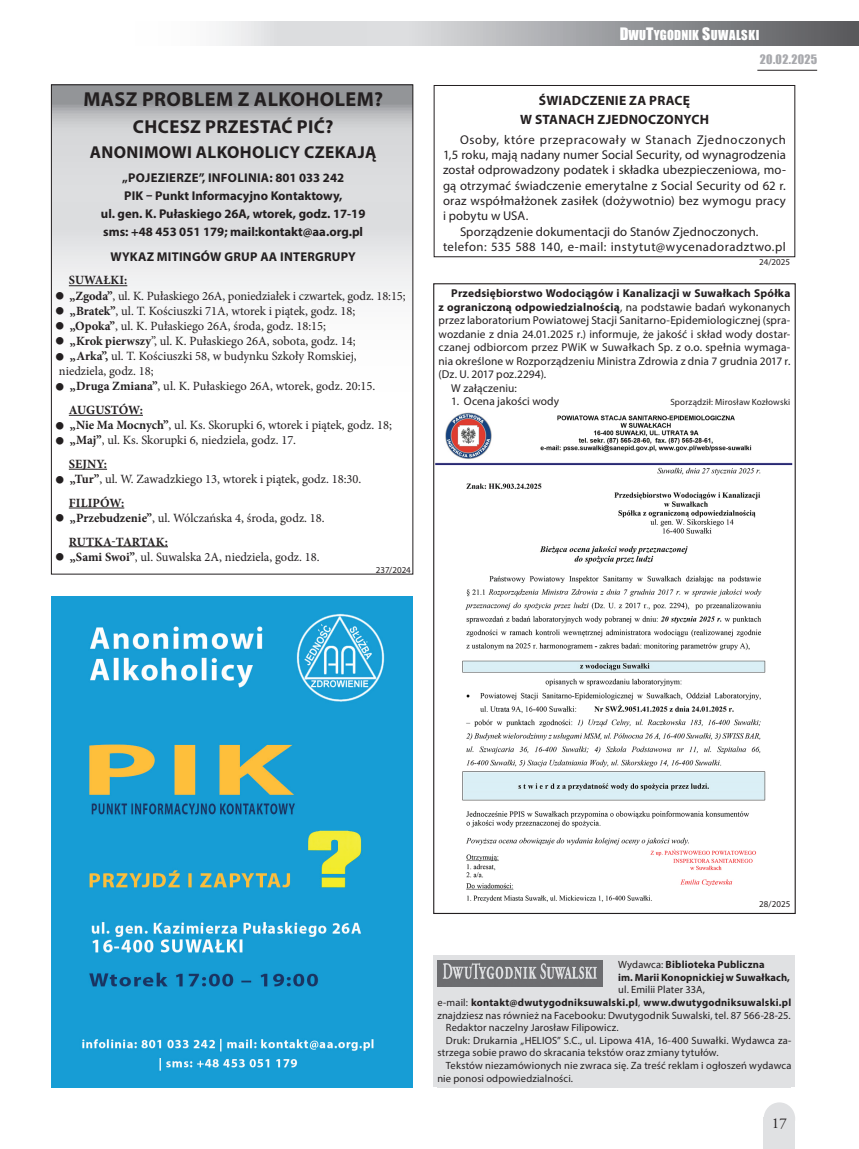
<style>
.page{position:relative;width:859px;height:1149px;background:#fff}
.page>*{position:absolute;margin:0;border:0;box-sizing:border-box;transform-origin:0 0}
.t1{font:700 20.25px "Myriad Pro";color:#231f20}
.t2{font:700 18.75px "Myriad Pro";color:#231f20}
.t3{font:700 17.25px "Myriad Pro";color:#231f20}
.t4{font:15px "Adobe Garamond Pro";color:#231f20}
.t5{font:700 13.5px/19.5px "Myriad Pro";letter-spacing:.02em;color:#231f20;text-align:center}
.t6{font:12.75px "Myriad Pro";letter-spacing:.015em;color:#231f20}
.t7{font:700 12.75px/18px "Myriad Pro";color:#231f20}
.t8{font:12.75px "Myriad Pro";letter-spacing:.04em;color:#231f20}
.t9{font:12.75px "Myriad Pro";letter-spacing:.05em;color:#231f20}
.t10{font:700 12.75px "Myriad Pro";letter-spacing:.02em;color:#231f20}
.t11{font:12.6px/23.7px "Minion Pro";color:#231f20}
.t12{font:12.6px "Impact";letter-spacing:.015em;color:#fff}
.t13{font:700 12.6px "Minion Pro";letter-spacing:.01em;color:#231f20}
.t14{font:12px "Impact";letter-spacing:.03em;color:#a8a9ad}
.t15{font:11.4px "Myriad Pro";letter-spacing:.01em;color:#231f20}
.t16{font:700 11.4px "Myriad Pro";letter-spacing:.015em;color:#231f20}
.t17{font:10.5px "Myriad Pro";letter-spacing:.015em;color:#231f20}
.t18{font:700 10.5px/12.6px "Myriad Pro";letter-spacing:.02em;color:#231f20}
.t19{font:9px "Myriad Pro";letter-spacing:.015em;color:#231f20}
.s1{font-weight:700}
.s2{font-size:15.75px}
.s3{font-weight:400}
</style>
<div class="page">
<svg style="left:219px;top:21px;width:640px;height:25px;background:#acadb0"></svg>
<hr style="left:757px;top:70px;width:60px;height:1px;background:#231f20">
<div style="left:764px;top:1101px;width:31px;height:33px;background:#e0e1e3;border-radius:50%"></div>
<div style="left:764px;top:1117px;width:31px;height:31px;background:#e0e1e3"></div>
<div style="left:434px;top:955px;width:361px;height:131px;background:#e0e1e3"></div>
<img style="left:437px;top:960px;width:165px;height:25px">
<div style="left:434px;top:85px;width:361px;height:172px;border:1px solid #231f20"></div>
<svg style="left:53px;top:86px;width:358px;height:384px"></svg>
<hr style="left:69px;top:285px;width:58px;height:1px;background:#231f20">
<hr style="left:69px;top:415px;width:74px;height:1px;background:#231f20">
<hr style="left:69px;top:469px;width:38px;height:1px;background:#231f20">
<hr style="left:69px;top:507px;width:55px;height:1px;background:#231f20">
<hr style="left:69px;top:546px;width:99px;height:1px;background:#231f20">
<img style="left:51px;top:596px;width:361px;height:490px">
<img style="left:435px;top:412px;width:358px;height:491px">
<h1 class="t1" style="left:83px;top:85px;width:15px">MASZ</h1>
<h1 class="t1" style="left:142px;top:85px;width:14px">PRO</h1>
<h1 class="t1" style="left:182px;top:85px;width:26px">BLEM</h1>
<h1 class="t1" style="left:238px;top:85px;width:30px">Z ALKO</h1>
<h1 class="t1" style="left:306px;top:85px;width:29px">HOLEM</h1>
<h1 class="t1" style="left:374px;top:85px;width:11px">?</h1>
<h2 class="t2" style="left:133px;top:114px;width:37px">CHCESZ</h2>
<h2 class="t2" style="left:205px;top:114px;width:12px">PRZESTAĆ</h2>
<h2 class="t2" style="left:297px;top:114px;width:38px">PIĆ ?</h2>
<h3 class="t3" style="left:90px;top:141px;width:13px">ANONIMOWI</h3>
<h3 class="t3" style="left:196px;top:141px;width:12px">ALKO</h3>
<h3 class="t3" style="left:240px;top:141px;width:23px">HOLICY</h3>
<h3 class="t3" style="left:304px;top:141px;width:12px">CZEKAJĄ</h3>
<p class="t7" style="left:122px;top:168px;width:14px">„POJEZIERZE</p>
<p class="t10" style="left:199px;top:169px;width:147px">”, infolinia: 801 033 242</p>
<p class="t7" style="left:124px;top:186px;width:8px">PIK</p>
<p class="t7" style="left:101px;top:186px;width:266px;text-indent:45px">– Punkt Informacyjno Kontaktowy,<br>ul. gen. K. Pułaskiego 26A, wtorek, godz. 17-19 sms: +48 453 051 179; mail:kontakt@aa.org.pl</p>
<p class="t7" style="left:110px;top:247px;width:10px">WYKAZ</p>
<p class="t7" style="left:157px;top:247px;width:9px">MITINGÓW</p>
<p class="t7" style="left:224px;top:247px;width:10px">GRUP</p>
<p class="t7" style="left:260px;top:247px;width:29px">AA INTERGRUPY</p>
<p class="t13" style="left:69px;top:271px;width:60px">Suwałki:</p>
<p class="t11" style="left:56px;top:284px;width:351px">■ <span class="s1">„Zgoda”</span>, ul. K. Pułaskiego 26A, poniedziałek i czwartek, godz. 18:15;</p>
<p class="t11" style="left:56px;top:299px;width:301px">■ <span class="s1">„Bratek”</span>, ul. T. Kościuszki 71A, wtorek i piątek, godz. 18;</p>
<p class="t11" style="left:56px;top:314px;width:272px">■ <span class="s1">„Opoka”</span>, ul. K. Pułaskiego 26A, środa, godz. 18:15;</p>
<p class="t11" style="left:56px;top:329px;width:301px">■ <span class="s1">„Krok pierwszy</span>”, ul. K. Pułaskiego 26A, sobota, godz. 14;</p>
<p class="t11" style="left:56px;top:348px;width:302px;line-height:15.1px">■ <span class="s1">„Arka”,</span> ul. T. Kościuszki 58, w budynku Szkoły Romskiej, niedziela, godz. 18;</p>
<p class="t11" style="left:69px;top:374px;width:308px;text-indent:-13px">■ <span class="s1">„Druga Zmiana”</span>, ul. K. Pułaskiego 26A, wtorek, godz. 20:15.<br><span class="s1">Augustów:</span></p>
<p class="t11" style="left:56px;top:413px;width:337px">■ <span class="s1">„Nie Ma Mocnych”</span>, ul. Ks. Skorupki 6, wtorek i piątek, godz. 18;</p>
<p class="t11" style="left:69px;top:428px;width:229px;text-indent:-13px">■ <span class="s1">„Maj”</span>, ul. Ks. Skorupki 6, niedziela, godz. 17.<br><span class="s1">Sejny:</span></p>
<p class="t11" style="left:69px;top:467px;width:294px;text-indent:-13px">■ <span class="s1">„Tur”</span>, ul. W. Zawadzkiego 13, wtorek i piątek, godz. 18:30.<br><span class="s1">Filipów:</span></p>
<p class="t11" style="left:69px;top:506px;width:257px;text-indent:-13px">■ <span class="s1">„Przebudzenie”</span>, ul. Wólczańska 4, środa, godz. 18.<br><span class="s1">Rutka-tartak:</span></p>
<p class="t11" style="left:56px;top:544px;width:265px">■ <span class="s1">„Sami Swoi”</span>, ul. Suwalska 2A, niedziela, godz. 18.</p>
<p class="t19" style="left:376px;top:564px;width:37px">237/2024</p>
<p class="t12" style="left:620px;top:26px;width:141px"><span class="s2">D</span>WU<span class="s2">T</span>YGODNIK <span class="s2">S</span>UWALSKI</p>
<p class="t14" style="left:760px;top:50px;width:59px">20.02.2025</p>
<p class="t5" style="left:520px;top:90px;width:189px">Świadczenie za pracę<br>w Stanach Zjednoczonych</p>
<p class="t9" style="left:460px;top:132px;width:327px">Osoby, które przepracowały w Stanach Zjednoczonych</p>
<p class="t6" style="left:443px;top:147px;width:344px">1,5 roku, mają nadany numer Social Security, od wynagrodzenia</p>
<p class="t6" style="left:443px;top:162px;width:344px">został odprowadzony podatek i składka ubezpieczeniowa, mo-</p>
<p class="t6" style="left:443px;top:177px;width:344px">gą otrzymać świadczenie emerytalne z Social Security od 62 r.</p>
<p class="t6" style="left:443px;top:193px;width:344px">oraz współmałżonek zasiłek (dożywotnio) bez wymogu pracy</p>
<p class="t6" style="left:443px;top:208px;width:87px">i pobytu w USA.</p>
<p class="t6" style="left:460px;top:223px;width:300px">Sporządzenie dokumentacji do Stanów Zjednoczonych.</p>
<p class="t8" style="left:443px;top:239px;width:344px">telefon: 535 588 140, e-mail: instytut@wycenadoradztwo.pl</p>
<p class="t19" style="left:759px;top:256px;width:33px">24/2025</p>
<p class="t16" style="left:451px;top:286px;width:341px">Przedsiębiorstwo Wodociągów i Kanalizacji w Suwałkach Spółka</p>
<p class="t16" style="left:439px;top:299px;width:353px">z ograniczoną odpowiedzialnością<span class="s3">, na podstawie badań wykonanych</span></p>
<p class="t15" style="left:439px;top:313px;width:353px">przez laboratorium Powiatowej Stacji Sanitarno-Epidemiologicznej (spra-</p>
<p class="t15" style="left:439px;top:327px;width:353px">wozdanie z dnia 24.01.2025 r.) informuje, że jakość i skład wody dostar-</p>
<p class="t15" style="left:439px;top:340px;width:353px">czanej odbiorcom przez PWiK w Suwałkach Sp. z o.o. spełnia wymaga-</p>
<p class="t15" style="left:439px;top:354px;width:353px">nia określone w Rozporządzeniu Ministra Zdrowia z dnia 7 grudnia 2017 r.</p>
<p class="t15" style="left:439px;top:367px;width:109px">(Dz. U. 2017 poz.2294).</p>
<p class="t15" style="left:451px;top:381px;width:67px">W załączeniu:</p>
<p class="t15" style="left:451px;top:394px;width:109px">1. Ocena jakości wody</p>
<p class="t19" style="left:670px;top:396px;width:122px">Sporządził: Mirosław Kozłowski</p>
<p class="t19" style="left:759px;top:897px;width:33px">28/2025</p>
<p class="t18" style="left:618px;top:957px;width:173px"><span class="s3">Wydawca:</span> Biblioteka Publiczna<br>im. Marii Konopnickiej w Suwałkach,</p>
<p class="t17" style="left:618px;top:983px;width:88px">ul. Emilii Plater 33A,</p>
<p class="t18" style="left:437px;top:995px;width:355px"><span class="s3">e-mail:</span> kontakt@dwutygodniksuwalski.pl<span class="s3">,</span> www.dwutygodniksuwalski.pl</p>
<p class="t17" style="left:437px;top:1008px;width:355px">znajdziesz nas również na Facebooku: Dwutygodnik Suwalski, tel. 87 566-28-25.</p>
<p class="t17" style="left:446px;top:1020px;width:174px">Redaktor naczelny Jarosław Filipowicz.</p>
<p class="t17" style="left:446px;top:1033px;width:347px">Druk: Drukarnia „HELIOS” S.C., ul. Lipowa 41A, 16-400 Suwałki. Wydawca za-</p>
<p class="t17" style="left:437px;top:1046px;width:283px">strzega sobie prawo do skracania tekstów oraz zmiany tytułów.</p>
<p class="t17" style="left:446px;top:1058px;width:347px">Tekstów niezamówionych nie zwraca się. Za treść reklam i ogłoszeń wydawca</p>
<p class="t17" style="left:437px;top:1071px;width:137px">nie ponosi odpowiedzialności.</p>
<p class="t4" style="left:772px;top:1113px;width:16px">17</p>
</div>
